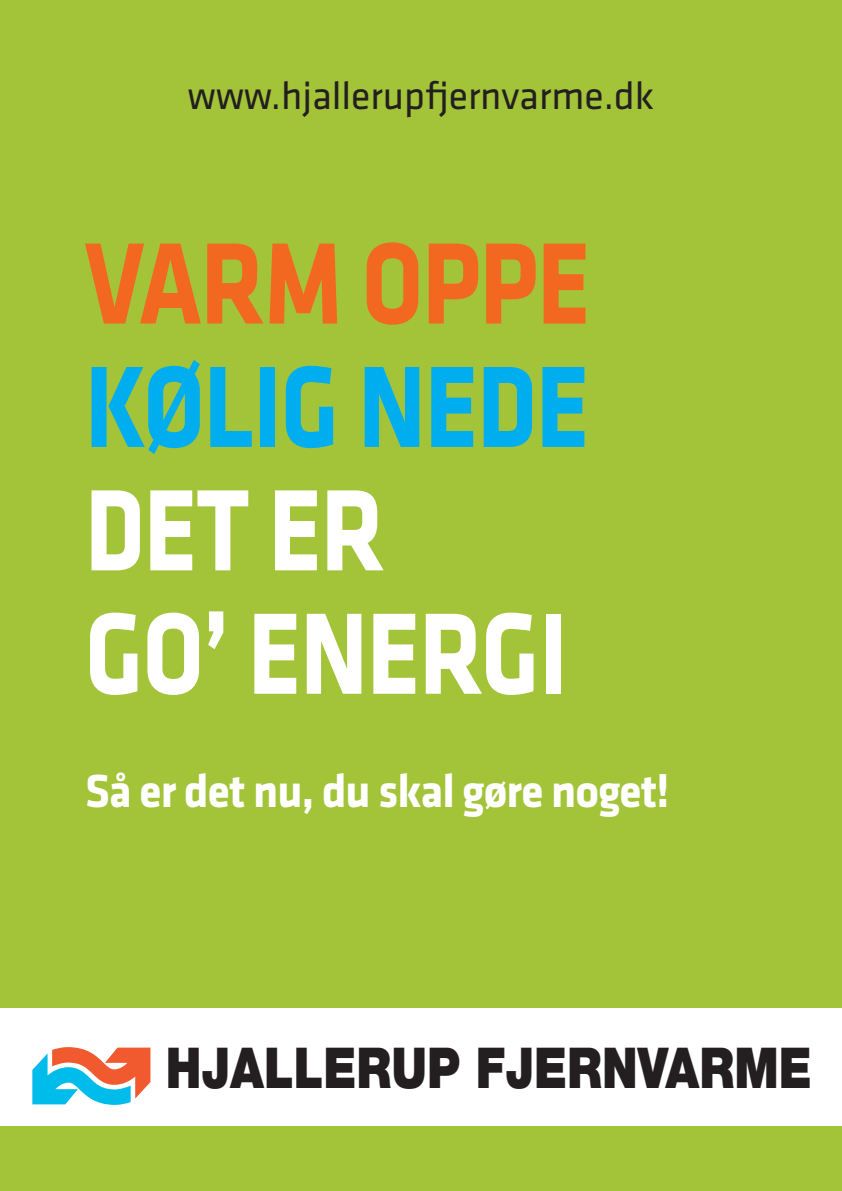
<style>
.page{position:relative;width:842px;height:1191px;background:#a3c439}
.page>*{position:absolute;margin:0;border:0;box-sizing:border-box;transform-origin:0 0}
.t1{font:700 120px/123.4px "Klavika";letter-spacing:-.01em;color:#fff;scale:.83 1}
.t2{font:700 120px "Klavika";letter-spacing:-.01em;color:#00aeef;scale:.83 1}
.t3{font:700 120px "Klavika";letter-spacing:-.01em;color:#f36821;scale:.83 1}
.t4{font:900 56.4px "Helvetica Neue";color:#231f20;scale:.83 1}
.t5{font:700 48px "Klavika";letter-spacing:-.02em;color:#fff;scale:.95 1}
.t6{font:40px "Klavika";color:#231f20}
</style>
<div class="page">
<div style="left:0;top:1008px;width:842px;height:118px;background:#fff"></div>
<svg style="left:32px;top:1047px;width:118px;height:57px"></svg>
<p class="t6" style="left:188px;top:74px;width:468px">www.hjallerupfjernvarme.dk</p>
<h1 class="t3" style="left:85px;top:218px;width:610px">VARM OPPE</h1>
<h1 class="t2" style="left:85px;top:342px;width:609px">KØLIG NEDE</h1>
<h1 class="t1" style="left:85px;top:471px;width:583px">DET ER<br>GO’ ENERGI</h1>
<p class="t5" style="left:85px;top:764px;width:616px">Så er det nu, du skal gøre noget!</p>
<h2 class="t4" style="left:166px;top:1034px;width:780px">HJALLERUP FJERNVARME</h2>
</div>
